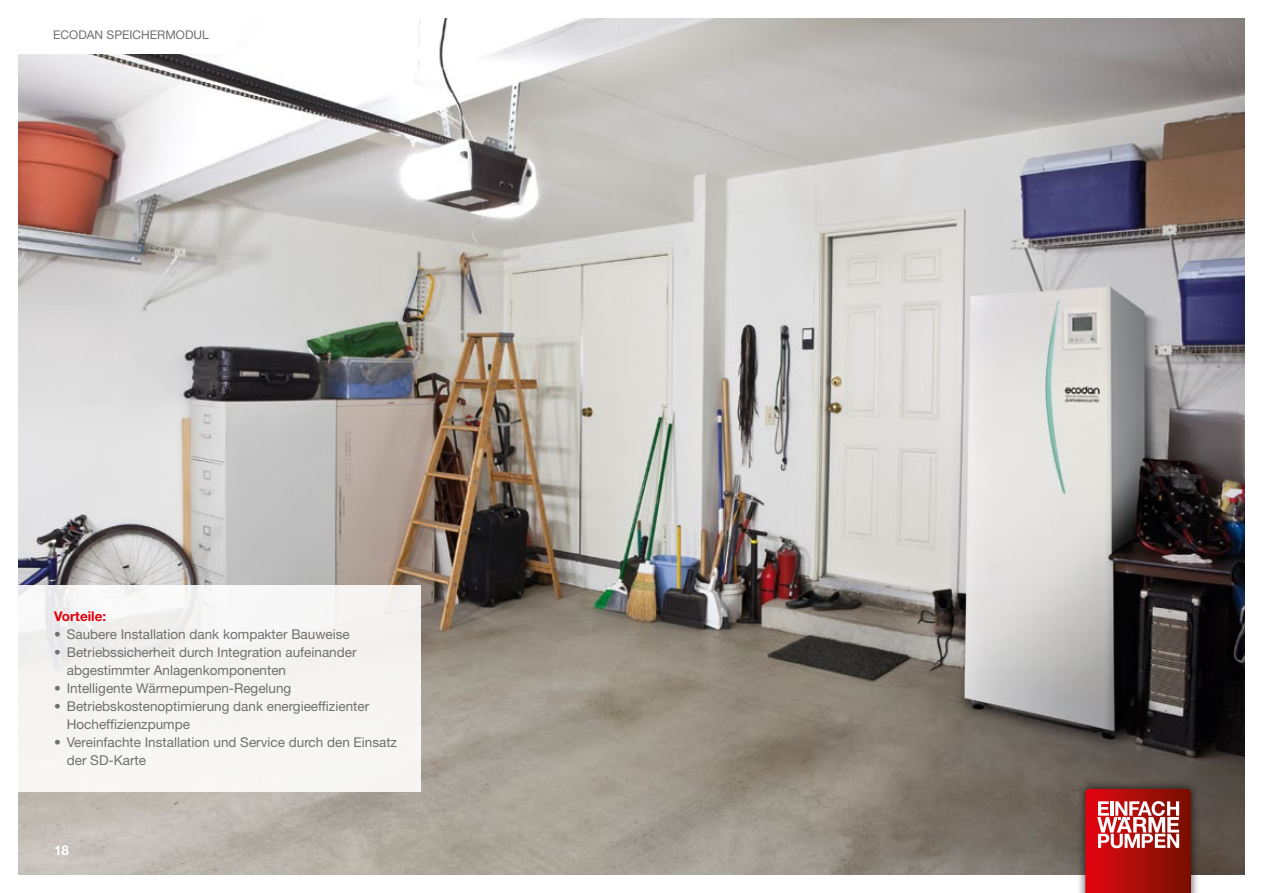
<style>
.page{position:relative;width:1263px;height:893px;background:#fff}
.page>*{position:absolute;margin:0;border:0;box-sizing:border-box;transform-origin:0 0}
.t1{font:13.5px/18px "Helvetica Neue LT Pro";color:#6f6f6e}
.t2{font:700 13.5px "Helvetica Neue LT Pro";color:#e3000f}
.t3{font:700 13.5px "Helvetica Neue LT Pro";color:#fff}
.t4{font:12px "Helvetica Neue LT Pro";color:#6f6f6e}
</style>
<div class="page">
<img style="left:18px;top:18px;width:1227px;height:857px">
<svg style="left:18px;top:18px;width:234px;height:36px"></svg>
<div style="left:0;top:585px;width:421px;height:206px;background:#f6f5f4"></div>
<div style="left:1076px;top:780px;width:124px;height:113px;background:#000;opacity:.75"></div>
<svg style="left:1085px;top:789px;width:106px;height:104px"></svg>
<p class="t4" style="left:53px;top:28px;width:17px">Ecodan</p>
<p class="t4" style="left:107px;top:28px;width:17px">Speichermodul</p>
<p class="t2" style="left:54px;top:608px;width:54px">Vorteile:</p>
<p class="t1" style="left:54px;top:625px;width:297px">• Saubere Installation dank kompakter Bauweise</p>
<p class="t1" style="left:67px;top:643px;width:291px;text-indent:-13px">• Betriebssicherheit durch Integration aufeinander abgestimmter Anlagenkomponenten</p>
<p class="t1" style="left:54px;top:679px;width:239px">• Intelligente Wärmepumpen-Regelung</p>
<p class="t1" style="left:67px;top:697px;width:304px;text-indent:-13px">• Betriebskostenoptimierung dank energieeffizienter<br>Hocheffizienzpumpe</p>
<p class="t1" style="left:67px;top:733px;width:332px;text-indent:-13px">• Vereinfachte Installation und Service durch den Einsatz der SD-Karte</p>
<p class="t3" style="left:54px;top:842px;width:17px">18</p>
</div>
